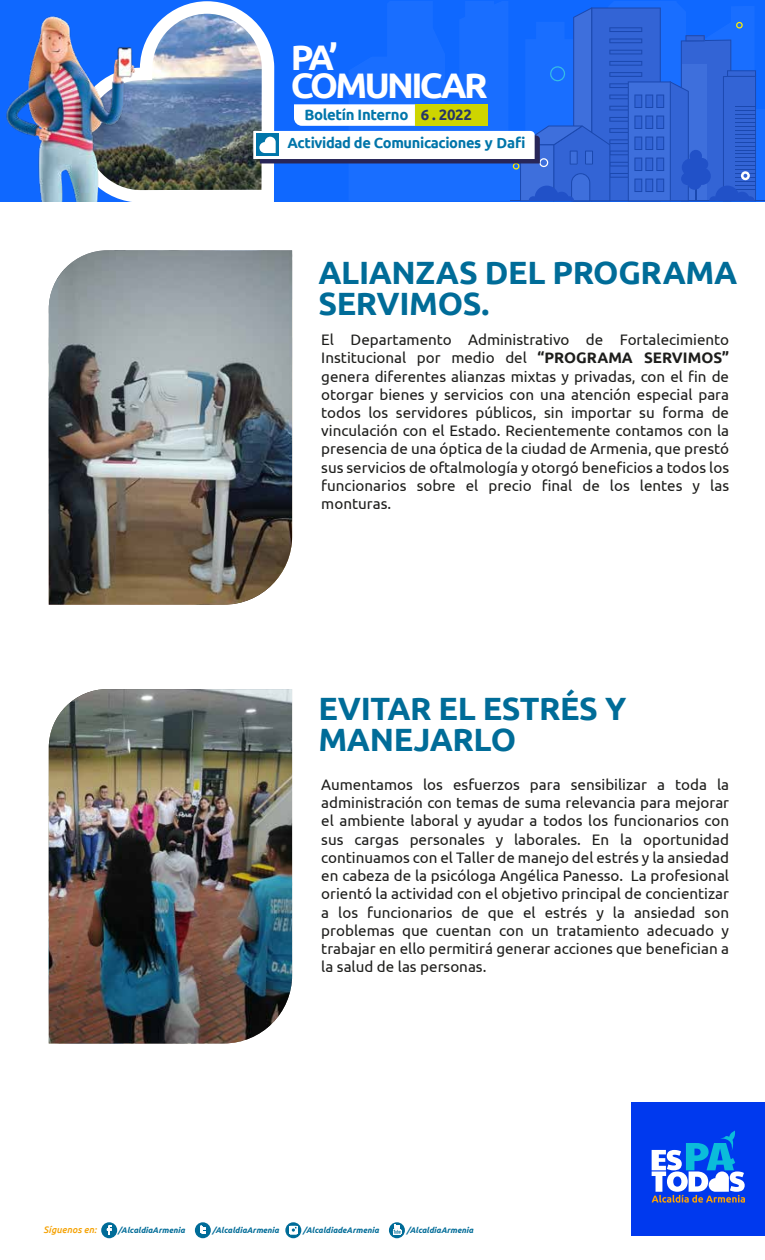
<style>
.page{position:relative;width:765px;height:1260px;background:#fff}
.page>*{position:absolute;margin:0;border:0;box-sizing:border-box;transform-origin:0 0}
.t1{font:700 35.5px/28px "Ubuntu";letter-spacing:-.075em;color:#fff}
.t2{font:700 32.25px/31.2px "Ubuntu";letter-spacing:-.01em;color:#006c98}
.t3{font:15.25px/18.2px "Ubuntu";color:#1d1d1b;text-align:justify}
.t4{font:700 15px "Ubuntu";letter-spacing:-.025em;color:#0076aa}
.t5{font:700 14.62px "Ubuntu";letter-spacing:-.025em;color:#0075a9}
.t6{font:italic 500 9.5px "Ubuntu";color:#f5a204}
.t7{font:italic 700 8.12px "Ubuntu";color:#006c98}
.s1{color:#263567}
.s2{font-weight:700}
</style>
<div class="page">
<svg style="left:389px;top:1222px;width:16px;height:16px"></svg>
<svg style="left:393px;top:1225px;width:8px;height:11px"></svg>
<svg style="left:101px;top:1222px;width:16px;height:16px"></svg>
<svg style="left:107px;top:1225px;width:4px;height:10px"></svg>
<div style="left:195px;top:1222px;width:16px;height:16px;background:#006c98;border-radius:50%"></div>
<svg style="left:200px;top:1226px;width:6px;height:8px"></svg>
<svg style="left:285px;top:1222px;width:16px;height:16px"></svg>
<div style="left:289px;top:1226px;width:8px;height:8px;background:#fff"></div>
<svg style="left:291px;top:1226px;width:6px;height:6px"></svg>
<img style="left:74px;top:1px;width:200px;height:201px">
<svg style="left:349px;top:1px;width:416px;height:199px;background:#136afe"></svg>
<hr style="left:510px;top:200px;width:255px;height:1px;background:#282658">
<svg style="left:253px;top:7px;width:503px;height:194px;background:#407be7"></svg>
<img style="left:0;top:6px;width:142px;height:195px">
<div style="left:632px;top:1102px;width:133px;height:133px;background:#0039ee"></div>
<svg style="left:652px;top:1131px;width:93px;height:72px"></svg>
<img style="left:49px;top:250px;width:243px;height:355px">
<img style="left:49px;top:689px;width:243px;height:354px">
<h1 class="t1" style="left:291px;top:43px;width:199px">PA’<br>COMUNICAR</h1>
<p class="t4" style="left:304px;top:105px;width:169px">Boletín Interno <span class="s1">6 . 2022</span></p>
<p class="t5" style="left:288px;top:134px;width:240px">Actividad de Comunicaciones y Dafi</p>
<h2 class="t2" style="left:318px;top:256px;width:420px">ALIANZAS DEL PROGRAMA<br>SERVIMOS.</h2>
<p class="t3" style="left:321px;top:330px;width:409px">El Departamento Administrativo de Fortalecimiento Institucional por medio del <span class="s2">“PROGRAMA SERVIMOS” </span>genera diferentes alianzas mixtas y privadas, con el fin de otorgar bienes y servicios con una atención especial para todos los servidores públicos, sin importar su forma de vinculación con el Estado. Recientemente contamos con la presencia de una óptica de la ciudad de Armenia, que prestó sus servicios de oftalmología y otorgó beneficios a todos los funcionarios sobre el precio final de los lentes y las monturas.</p>
<h2 class="t2" style="left:318px;top:692px;width:309px">EVITAR EL ESTRÉS Y<br>MANEJARLO</h2>
<p class="t3" style="left:321px;top:775px;width:409px">Aumentamos los esfuerzos para sensibilizar a toda la administración con temas de suma relevancia para mejorar el ambiente laboral y ayudar a todos los funcionarios con sus cargas personales y laborales. En la oportunidad continuamos con el Taller de manejo del estrés y la ansiedad en cabeza de la psicóloga Angélica Panesso. La profesional orientó la actividad con el objetivo principal de concientizar a los funcionarios de que el estrés y la ansiedad son problemas que cuentan con un tratamiento adecuado y trabajar en ello permitirá generar acciones que benefician a la salud de las personas.</p>
<p class="t6" style="left:44px;top:1224px;width:54px">Síguenos en:</p>
<p class="t7" style="left:118px;top:1225px;width:68px">/AlcaldiaArmenia</p>
<p class="t7" style="left:213px;top:1225px;width:68px">/AlcaldiaArmenia</p>
<p class="t7" style="left:303px;top:1225px;width:77px">/AlcaldiadeArmenia</p>
<p class="t7" style="left:407px;top:1225px;width:68px">/AlcaldiaArmenia</p>
</div>
